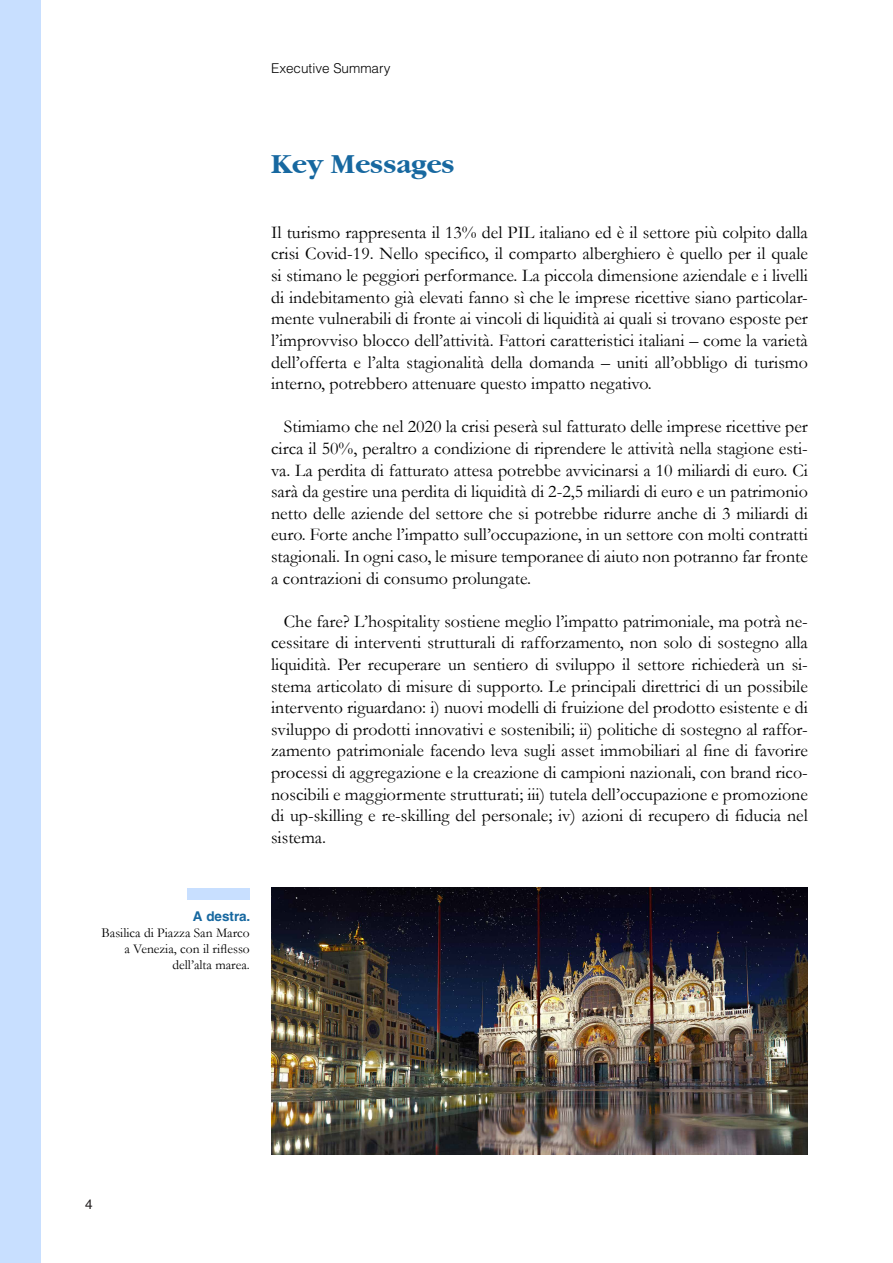
<style>
.page{position:relative;width:893px;height:1263px;background:#fff}
.page>*{position:absolute;margin:0;border:0;box-sizing:border-box;transform-origin:0 0}
.t1{font:900 28.5px "Garamond Black S Si";color:#1768a0}
.Rientro{font:18px/21.6px "Garamond";color:#000;text-align:justify}
.Base{font:18px/21.6px "Garamond";color:#000;text-align:justify}
.allineato_a_sinistra{font:13.5px "Garamond";color:#000}
.t2{font:300 13.5px "Helvetica LT Std";color:#000}
.allineato_a_sinistra-2{font:700 13.5px "Helvetica LT Std";color:#1768a0}
.t3{font:13.5px "Helvetica LT Std";color:#231f20}
</style>
<div class="page">
<img style="left:271px;top:888px;width:537px;height:267px">
<div style="left:188px;top:888px;width:62px;height:11px;background:#c8dfff"></div>
<div style="left:0;top:0;width:40px;height:1263px;background:#c8dfff"></div>
<p class="t2" style="left:271px;top:60px;width:121px">Executive Summary</p>
<p class="t1" style="left:271px;top:148px;width:185px">Key Messages</p>
<p class="Base" style="left:271px;top:221px;width:538px">Il turismo rappresenta il 13% del PIL italiano ed è il settore più colpito dalla crisi Covid-19. Nello specifico, il comparto alberghiero è quello per il quale si stimano le peggiori performance. La piccola dimensione aziendale e i livelli di indebitamento già elevati fanno sì che le imprese ricettive siano particolar&shy;mente vulnerabili di fronte ai vincoli di liquidità ai quali si trovano esposte per l’improvviso blocco dell’attività. Fattori caratteristici italiani – come la varietà dell’offerta e l’alta stagionalità della domanda – uniti all’obbligo di turismo interno, potrebbero attenuare questo impatto negativo.</p>
<p class="Rientro" style="left:271px;top:415px;width:538px;text-indent:13px">Stimiamo che nel 2020 la crisi peserà sul fatturato delle imprese ricettive per circa il 50%, peraltro a condizione di riprendere le attività nella stagione esti&shy;va. La perdita di fatturato attesa potrebbe avvicinarsi a 10 miliardi di euro. Ci sarà da gestire una perdita di liquidità di 2-2,5 miliardi di euro e un patrimonio netto delle aziende del settore che si potrebbe ridurre anche di 3 miliardi di euro. Forte anche l’impatto sull’occupazione, in un settore con molti contratti stagionali. In ogni caso, le misure temporanee di aiuto non potranno far fronte a contrazioni di consumo prolungate.</p>
<p class="Rientro" style="left:271px;top:610px;width:538px;text-indent:13px">Che fare? L’hospitality sostiene meglio l’impatto patrimoniale, ma potrà ne&shy;cessitare di interventi strutturali di rafforzamento, non solo di sostegno alla liquidità. Per recuperare un sentiero di sviluppo il settore richiederà un si&shy;stema articolato di misure di supporto. Le principali direttrici di un possibile intervento riguardano: i) nuovi modelli di fruizione del prodotto esistente e di sviluppo di prodotti innovativi e sostenibili; ii) politiche di sostegno al raffor&shy;zamento patrimoniale facendo leva sugli asset immobiliari al fine di favorire processi di aggregazione e la creazione di campioni nazionali, con brand rico&shy;noscibili e maggiormente strutturati; iii) tutela dell’occupazione e promozione di up-skilling e re-skilling del personale; iv) azioni di recupero di fiducia nel sistema.</p>
<p class="allineato_a_sinistra-2" style="left:193px;top:908px;width:59px">A destra.</p>
<p class="allineato_a_sinistra" style="left:102px;top:923px;width:150px">Basilica di Piazza San Marco</p>
<p class="allineato_a_sinistra" style="left:124px;top:940px;width:127px">a Venezia, con il riflesso</p>
<p class="allineato_a_sinistra" style="left:172px;top:956px;width:79px">dell’alta marea.</p>
<p class="t3" style="left:85px;top:1196px;width:9px">4</p>
</div>
